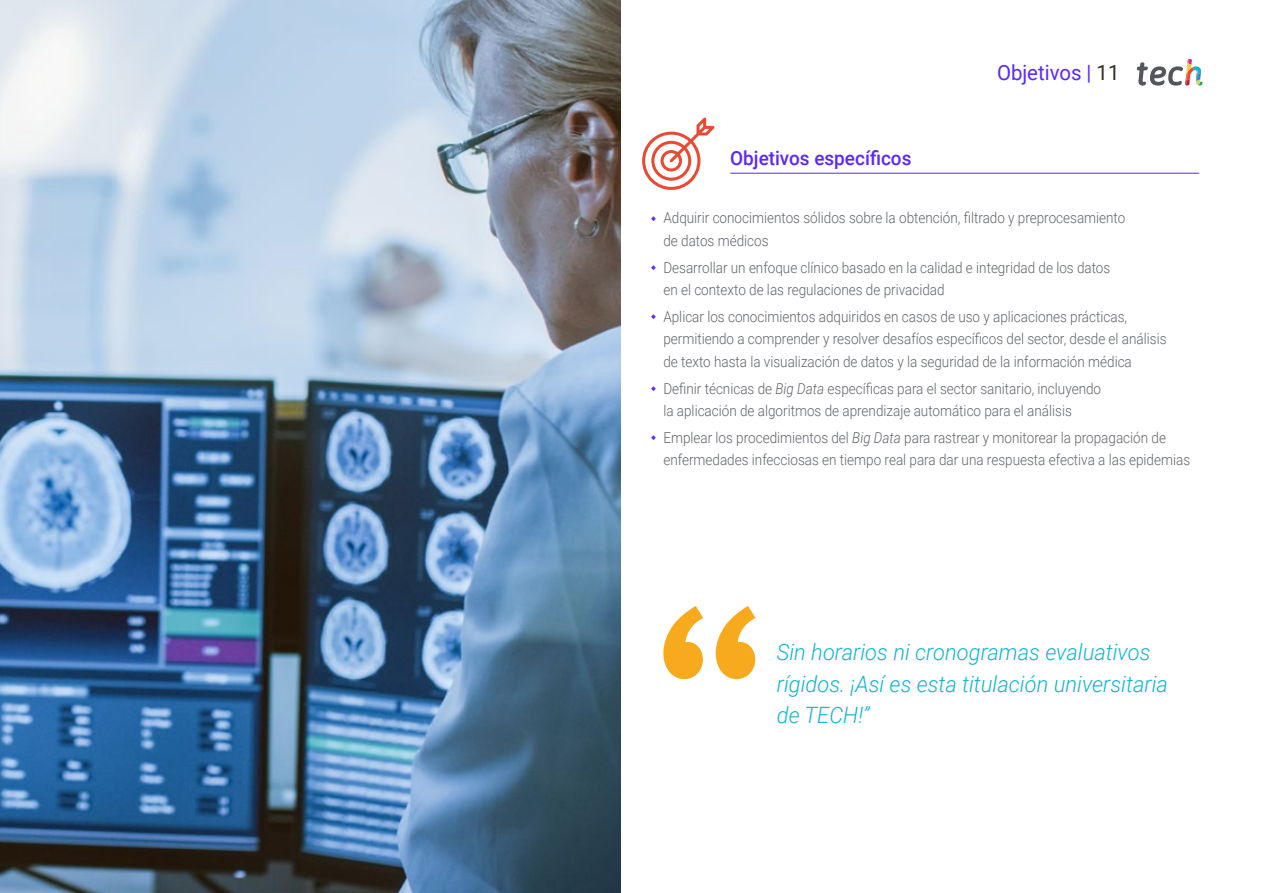
<style>
.page{position:relative;width:1263px;height:893px;background:#fff}
.page>*{position:absolute;margin:0;border:0;box-sizing:border-box;transform-origin:0 0}
.t1{font:italic 300 22.5px/31.5px "Roboto";color:#0fb6cf}
.t2{font:21px "Roboto";color:#5927ff}
.t3{font:500 19.5px "Roboto";color:#5927ff}
.t4{font:300 15px/22.5px "Roboto";color:#61646a;scale:.9 1}
.s1{color:#312e20}
.s2{font-style:italic}
</style>
<div class="page">
<hr style="left:730px;top:173px;width:469px;height:1px;background:#5927ff">
<svg style="left:642px;top:118px;width:72px;height:72px"></svg>
<img style="left:0;top:0;width:621px;height:893px">
<svg style="left:663px;top:606px;width:92px;height:73px"></svg>
<svg style="left:1137px;top:59px;width:65px;height:27px"></svg>
<h3 class="t3" style="left:730px;top:144px;width:183px">Objetivos específicos</h3>
<h2 class="t2" style="left:997px;top:57px;width:124px">Objetivos | <span class="s1">11</span></h2>
<p class="t4" style="left:663px;top:206px;width:515px">Adquirir conocimientos sólidos sobre la obtención, filtrado y preprocesamiento de datos médicos</p>
<p class="t4" style="left:663px;top:255px;width:498px">Desarrollar un enfoque clínico basado en la calidad e integridad de los datos en el contexto de las regulaciones de privacidad</p>
<p class="t4" style="left:663px;top:305px;width:560px">Aplicar los conocimientos adquiridos en casos de uso y aplicaciones prácticas, permitiendo a comprender y resolver desafíos específicos del sector, desde el análisis de texto hasta la visualización de datos y la seguridad de la información médica</p>
<p class="t4" style="left:663px;top:376px;width:488px">Definir técnicas de <span class="s2">Big Data</span> específicas para el sector sanitario, incluyendo la aplicación de algoritmos de aprendizaje automático para el análisis</p>
<p class="t4" style="left:663px;top:426px;width:587px">Emplear los procedimientos del <span class="s2">Big Data</span> para rastrear y monitorear la propagación de enfermedades infecciosas en tiempo real para dar una respuesta efectiva a las epidemias</p>
<h1 class="t1" style="left:777px;top:636px;width:393px">Sin horarios ni cronogramas evaluativos rígidos. ¡Así es esta titulación universitaria de TECH!”</h1>
</div>
